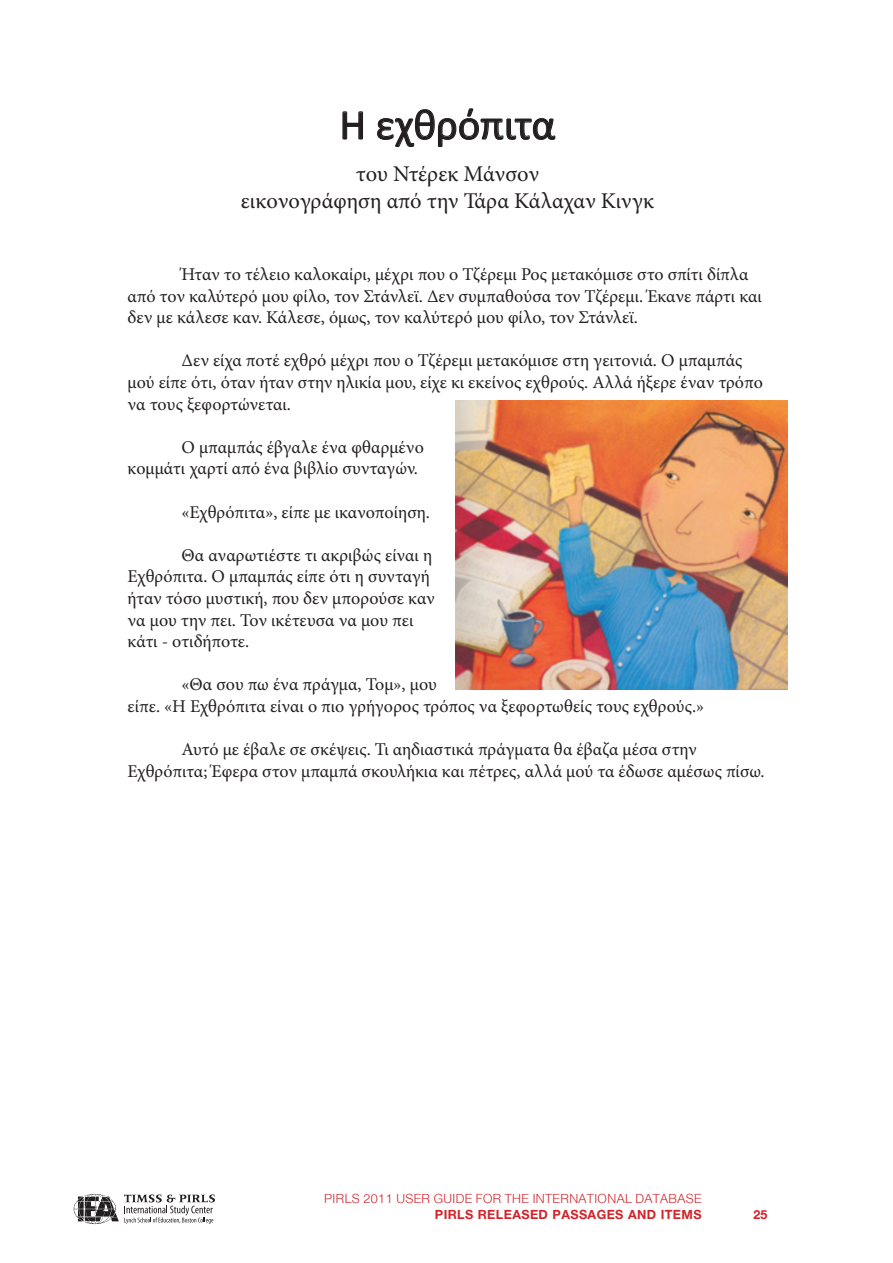
<style>
.page{position:relative;width:893px;height:1263px;background:#fff}
.page>*{position:absolute;margin:0;border:0;box-sizing:border-box;transform-origin:0 0}
.t1{font:42.75px "Calibri";color:#231f20}
.t2{font:22.5px "Minion Pro";letter-spacing:-.005em;color:#231f20}
.t3{font:18px/21.6px "Minion Pro";color:#231f20}
.t4{font:300 13.5px "CF Helvetica";letter-spacing:.03em;color:#d1232a}
.t5{font:700 13.5px "CF Helvetica";letter-spacing:.03em;color:#d1232a}
</style>
<div class="page">
<svg style="left:342px;top:111px;width:21px;height:29px"></svg>
<svg style="left:377px;top:108px;width:179px;height:40px"></svg>
<img style="left:456px;top:400px;width:331px;height:289px">
<svg style="left:74px;top:1194px;width:141px;height:30px"></svg>
<p class="t1" style="left:339px;top:98px;width:218px">Η εχθρόπιτα</p>
<p class="t2" style="left:356px;top:160px;width:185px">του Ντέρεκ Μάνσον</p>
<p class="t2" style="left:241px;top:187px;width:415px">εικονογράφηση από την Τάρα Κάλαχαν Κινγκ</p>
<p class="t3" style="left:128px;top:264px;width:636px;text-indent:54px">Ήταν το τέλειο καλοκαίρι, μέχρι που ο Τζέρεμι Ρος μετακόμισε στο σπίτι δίπλα από τον καλύτερό μου φίλο, τον Στάνλεϊ. Δεν συμπαθούσα τον Τζέρεμι. Έκανε πάρτι και δεν με κάλεσε καν. Κάλεσε, όμως, τον καλύτερό μου φίλο, τον Στάνλεϊ.</p>
<p class="t3" style="left:128px;top:351px;width:637px;text-indent:54px">Δεν είχα ποτέ εχθρό μέχρι που ο Τζέρεμι μετακόμισε στη γειτονιά. Ο μπαμπάς μού είπε ότι, όταν ήταν στην ηλικία μου, είχε κι εκείνος εχθρούς. Αλλά ήξερε έναν τρόπο να τους ξεφορτώνεται.</p>
<p class="t3" style="left:128px;top:437px;width:298px;text-indent:54px">Ο μπαμπάς έβγαλε ένα φθαρμένο κομμάτι χαρτί από ένα βιβλίο συνταγών.</p>
<p class="t3" style="left:182px;top:502px;width:250px">«Εχθρόπιτα», είπε με ικανοποίηση.</p>
<p class="t3" style="left:128px;top:545px;width:309px;text-indent:54px">Θα αναρωτιέστε τι ακριβώς είναι η Εχθρόπιτα. Ο μπαμπάς είπε ότι η συνταγή ήταν τόσο μυστική, που δεν μπορούσε καν να μου την πει. Τον ικέτευσα να μου πει κάτι - οτιδήποτε.</p>
<p class="t3" style="left:128px;top:675px;width:578px;text-indent:54px">«Θα σου πω ένα πράγμα, Τομ», μου<br>είπε. «Η Εχθρόπιτα είναι ο πιο γρήγορος τρόπος να ξεφορτωθείς τους εχθρούς.»</p>
<p class="t3" style="left:128px;top:739px;width:638px;text-indent:54px">Αυτό με έβαλε σε σκέψεις. Τι αηδιαστικά πράγματα θα έβαζα μέσα στην<br>Εχθρόπιτα; Έφερα στον μπαμπά σκουλήκια και πέτρες, αλλά μού τα έδωσε αμέσως πίσω.</p>
<p class="t4" style="left:324px;top:1191px;width:379px">PIRLS 2011 USER GUIDE FOR THE INTERNATIONAL DATABASE</p>
<p class="t5" style="left:435px;top:1207px;width:268px">PIRLS RELEASED PASSAGES AND ITEMS</p>
<p class="t5" style="left:753px;top:1207px;width:16px">25</p>
</div>
